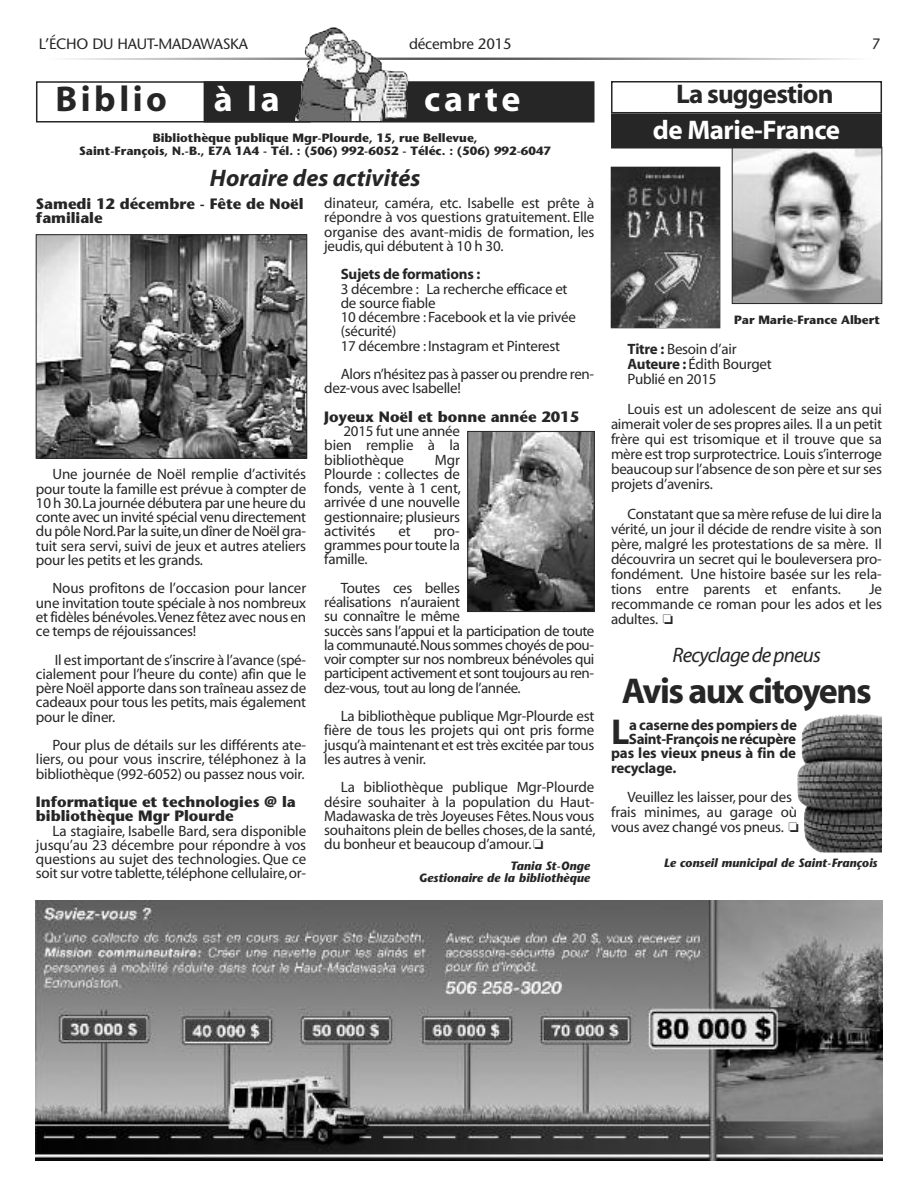
<style>
.page{position:relative;width:918px;height:1188px;background:#fff}
.page>*{position:absolute;margin:0;border:0;box-sizing:border-box;transform-origin:0 0}
.t1{font:700 36.15px "Myriad";color:#272627}
.t2{font:700 36px "Myriad";letter-spacing:-.04em;color:#272627}
.t3{font:700 36px "Myriad";letter-spacing:.1em;color:#fff}
.t4{font:700 27px "Myriad";letter-spacing:-.015em;color:#fff}
.t5{font:700 27px "Myriad";letter-spacing:-.03em;color:#272627}
.t6{font:italic 700 24px "Myriad";color:#272627}
.t7{font:italic 21px "Myriad";letter-spacing:-.04em;color:#272627}
.t8{font:15px/14.2px "Myriad";letter-spacing:-.015em;color:#272627;text-align:justify}
.t9{font:700 15px/14.2px "Stone Sans";color:#272627}
.t10{font:700 15px "Myriad";letter-spacing:-.015em;color:#272627}
.t11{font:15px "Stone Sans";letter-spacing:-.015em;color:#272627}
.t12{font:700 12px/13.5px "Stone Sans";color:#272627;text-align:center}
.t13{font:italic 700 12px/12px "Stone Sans";color:#272627;text-align:right}
.s1{font-weight:700}
</style>
<div class="page">
<svg style="left:66px;top:58px;width:787px;height:1px"></svg>
<div style="left:36px;top:81px;width:275px;height:42px;border:2px solid #272627"></div>
<div style="left:205px;top:83px;width:388px;height:38px;background:#272627"></div>
<div style="left:204px;top:81px;width:391px;height:42px;border:2px solid #272627"></div>
<img style="left:734px;top:149px;width:146px;height:153px">
<div style="left:732px;top:147px;width:150px;height:157px;border:1px solid #272627"></div>
<img style="left:36px;top:900px;width:846px;height:261px">
<img style="left:295px;top:27px;width:113px;height:94px">
<img style="left:38px;top:236px;width:267px;height:221px">
<div style="left:36px;top:234px;width:271px;height:225px;border:1px solid #272627"></div>
<img style="left:470px;top:433px;width:123px;height:177px">
<div style="left:468px;top:431px;width:127px;height:181px;border:1px solid #272627"></div>
<img style="left:611px;top:167px;width:109px;height:161px">
<div style="left:611px;top:81px;width:271px;height:32px;border:2px solid #272627"></div>
<div style="left:613px;top:115px;width:268px;height:32px;background:#272627"></div>
<div style="left:611px;top:113px;width:271px;height:35px;border:2px solid #272627"></div>
<img style="left:797px;top:714px;width:85px;height:138px">
<p class="t11" style="left:39px;top:38px;width:211px">L’ÉCHO DU HAUT-MADAWASKA</p>
<p class="t11" style="left:409px;top:38px;width:104px">décembre 2015</p>
<p class="t11" style="left:872px;top:38px;width:10px">7</p>
<h2 class="t2" style="left:55px;top:86px;width:113px">Biblio</h2>
<h2 class="t3" style="left:214px;top:86px;width:67px">à la</h2>
<h2 class="t3" style="left:424px;top:86px;width:98px">carte</h2>
<h3 class="t5" style="left:676px;top:84px;width:159px">La suggestion</h3>
<h3 class="t4" style="left:653px;top:119px;width:189px">de Marie-France</h3>
<p class="t12" style="left:79px;top:132px;width:473px">Bibliothèque publique Mgr-Plourde, 15, rue Bellevue,<br>Saint-François, N.-B., E7A 1A4 - Tél. : (506) 992-6052 - Téléc. : (506) 992-6047</p>
<p class="t9" style="left:36px;top:198px;width:269px">Samedi 12 décembre - Fête de Noël familiale</p>
<h3 class="t6" style="left:210px;top:169px;width:212px">Horaire des activités</h3>
<p class="t8" style="left:324px;top:197px;width:272px">dinateur, caméra, etc. Isabelle est prête à répondre à vos questions gratuitement. Elle organise des avant-midis de formation, les jeudis,qui débutent à 10 h 30.</p>
<p class="t10" style="left:341px;top:269px;width:141px">Sujets de formations :</p>
<p class="t8" style="left:341px;top:283px;width:237px;text-align:left">3 décembre : La recherche efficace et de source fiable<br>10 décembre :Facebook et la vie privée (sécurité)<br>17 décembre :Instagram et Pinterest</p>
<p class="t8" style="left:324px;top:368px;width:272px;text-indent:17px">Alors n’hésitez pas à passer ou prendre ren&shy;dez-vous avec Isabelle!</p>
<p class="t9" style="left:324px;top:411px;width:256px">Joyeux Noël et bonne année 2015</p>
<p class="t8" style="left:324px;top:425px;width:137px;text-indent:19px">2015 fut une année bien remplie à la bibliothèque</p>
<p class="t12" style="left:734px;top:315px;width:147px">Par Marie-France Albert</p>
<p class="t8" style="left:628px;top:342px;width:146px;line-height:15px;text-align:left"><span class="s1">Titre :</span> Besoin d’air<br><span class="s1">Auteure :</span> Édith Bourget<br>Publié en 2015</p>
<p class="t8" style="left:611px;top:402px;width:273px;line-height:15px;text-indent:17px">Louis est un adolescent de seize ans qui aimerait voler de ses propres ailes. Il a un petit frère qui est trisomique et il trouve que sa mère est trop surprotectrice. Louis s’interroge beaucoup sur l’absence de son père et sur ses projets d’avenirs.</p>
<p class="t8" style="left:611px;top:507px;width:273px;line-height:15px;text-indent:16px">Constatant que sa mère refuse de lui dire la vérité, un jour il décide de rendre visite à son père, malgré les protestations de sa mère. Il découvrira un secret qui le bouleversera pro&shy;fondément. Une histoire basée sur les rela&shy;tions entre parents et enfants.</p>
<p class="t8" style="left:324px;top:454px;width:138px;text-indent:111px">Mgr Plourde : collectes de fonds, vente à 1 cent, arrivée d une nouvelle gestionnaire; plusieurs activités</p>
<p class="t8" style="left:36px;top:468px;width:272px;text-indent:16px">Une journée de Noël remplie d’activités pour toute la famille est prévue à compter de 10 h 30.La journée débutera par une heure du conte avec un invité spécial venu directement du pôle Nord.Par la suite,un dîner de Noël gra&shy;tuit sera servi, suivi de jeux et autres ateliers pour les petits et les grands.</p>
<p class="t8" style="left:36px;top:582px;width:272px;text-indent:17px">Nous profitons de l’occasion pour lancer une invitation toute spéciale à nos nombreux et fidèles bénévoles.Venez fêtez avec nous en ce temps de réjouissances!</p>
<p class="t8" style="left:36px;top:654px;width:272px;text-indent:19px">Il est important de s’inscrire à l’avance (spé&shy;cialement pour l’heure du conte) afin que le père Noël apporte dans son traîneau assez de cadeaux pour tous les petits,mais également pour le dîner.</p>
<p class="t8" style="left:36px;top:739px;width:272px;text-indent:17px">Pour plus de détails sur les différents ate&shy;liers, ou pour vous inscrire, téléphonez à la bibliothèque (992-6052) ou passez nous voir.</p>
<p class="t9" style="left:36px;top:796px;width:261px">Informatique et technologies @ la bibliothèque Mgr Plourde</p>
<p class="t8" style="left:36px;top:825px;width:272px;text-indent:17px">La stagiaire, Isabelle Bard, sera disponible jusqu’au 23 décembre pour répondre à vos questions au sujet des technologies. Que ce soit sur votre tablette,téléphone cellulaire,or-</p>
<p class="t8" style="left:398px;top:525px;width:14px">et</p>
<p class="t8" style="left:324px;top:525px;width:137px;text-indent:110px">pro&shy;grammes pour toute la famille.</p>
<p class="t8" style="left:324px;top:582px;width:272px;text-align:left;text-indent:16px">Toutes ces belles<br>réalisations n’auraient<br>su connaître le même<br>succès sans l’appui et la participation de toute la communauté.Nous sommes choyés de pou&shy;voir compter sur nos nombreux bénévoles qui participent activement et sont toujours au ren&shy;dez-vous, tout au long de l’année.</p>
<p class="t8" style="left:324px;top:710px;width:272px;text-indent:16px">La bibliothèque publique Mgr-Plourde est fière de tous les projets qui ont pris forme jusqu’à maintenant et est très excitée par tous les autres à venir.</p>
<p class="t8" style="left:324px;top:782px;width:273px;text-indent:17px">La bibliothèque publique Mgr-Plourde désire souhaiter à la population du Haut-Madawaska de très Joyeuses Fêtes.Nous vous souhaitons plein de belles choses,de la santé, du bonheur et beaucoup d’amour.□</p>
<p class="t13" style="left:419px;top:861px;width:173px">Tania St-Onge<br>Gestionaire de la bibliothèque</p>
<p class="t8" style="left:611px;top:582px;width:273px;line-height:15px;text-indent:258px">Je recommande ce roman pour les ados et les adultes. □</p>
<h3 class="t7" style="left:673px;top:647px;width:150px">Recyclagedepneus</h3>
<h2 class="t2" style="left:622px;top:677px;width:251px">Avis aux citoyens</h2>
<h1 class="t1" style="left:611px;top:718px;width:20px">L</h1>
<p class="t10" style="left:629px;top:719px;width:169px">a casernedes pompiers de</p>
<p class="t10" style="left:629px;top:733px;width:169px">Saint-François ne récupère</p>
<p class="t10" style="left:611px;top:748px;width:187px">pas les vieux pneus à fin de</p>
<p class="t10" style="left:611px;top:762px;width:67px">recyclage.</p>
<p class="t8" style="left:611px;top:791px;width:189px;line-height:15px;text-align:left;text-indent:16px">Veuillez les laisser, pour des frais minimes, au garage où vous avez changé vos pneus. □</p>
<p class="t13" style="left:664px;top:858px;width:215px">Le conseil municipal de Saint-François</p>
</div>
